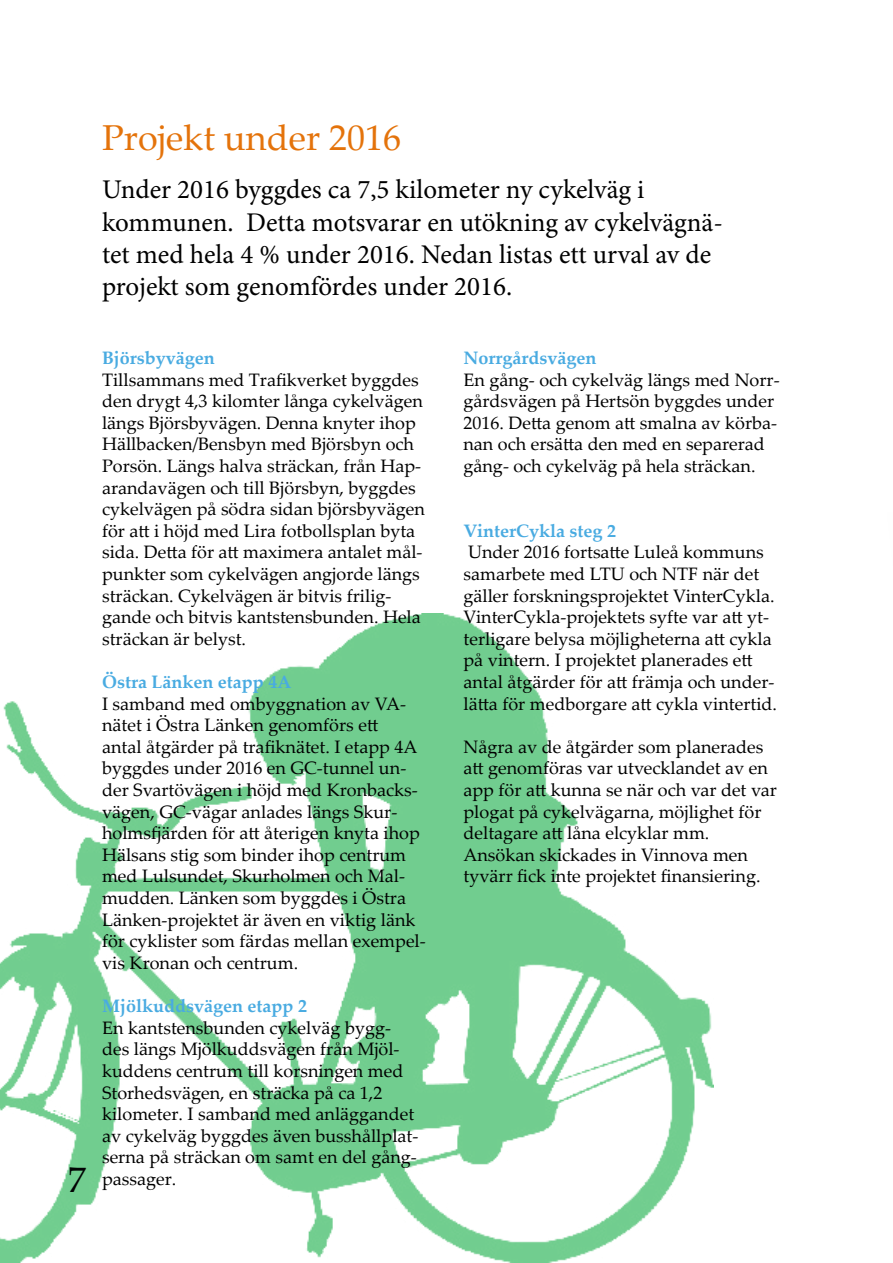
<style>
.page{position:relative;width:893px;height:1263px;background:#fff}
.page>*{position:absolute;margin:0;border:0;box-sizing:border-box;transform-origin:0 0}
.t1{font:36px "Palatino Linotype";color:#e4730b}
.t2{font:36px "Palatino Linotype";color:#020304}
.t3{font:27px/32.4px "Minion Pro";color:#000}
.t4{font:18px/21.6px "Palatino Linotype";color:#000}
.t5{font:700 18px "Palatino Linotype";color:#49abe1}
</style>
<div class="page">
<img style="left:0;top:613px;width:714px;height:650px">
<h1 class="t1" style="left:102px;top:112px;width:301px">Projekt under 2016</h1>
<h2 class="t3" style="left:102px;top:174px;width:622px">Under 2016 byggdes ca 7,5 kilometer ny cykelväg i kommunen. Detta motsvarar en utökning av cykelvägnä&shy;tet med hela 4 % under 2016. Nedan listas ett urval av de projekt som genomfördes under 2016.</h2>
<h1 class="t2" style="left:68px;top:1154px;width:19px">7</h1>
<p class="t5" style="left:102px;top:345px;width:114px">Björsbyvägen</p>
<p class="t4" style="left:102px;top:368px;width:324px">Tillsammans med Trafikverket byggdes den drygt 4,3 kilomter långa cykelvägen längs Björsbyvägen. Denna knyter ihop Hällbacken/Bensbyn med Björsbyn och Porsön. Längs halva sträckan, från Hap&shy;arandavägen och till Björsbyn, byggdes cykelvägen på södra sidan björsbyvägen för att i höjd med Lira fotbollsplan byta sida. Detta för att maximera antalet mål&shy;punkter som cykelvägen angjorde längs sträckan. Cykelvägen är bitvis frilig&shy;gande och bitvis kantstensbunden. Hela sträckan är belyst.</p>
<p class="t5" style="left:102px;top:669px;width:191px">Östra Länken etapp 4A</p>
<p class="t4" style="left:102px;top:692px;width:325px">I samband med ombyggnation av VA&shy;nätet i Östra Länken genomförs ett<br>antal åtgärder på trafiknätet. I etapp 4A byggdes under 2016 en GC-tunnel un&shy;der Svartövägen i höjd med Kronbacks&shy;vägen, GC-vägar anlades längs Skur&shy;holmsfjärden för att återigen knyta ihop Hälsans stig som binder ihop centrum med Lulsundet, Skurholmen och Mal&shy;mudden. Länken som byggdes i Östra Länken-projektet är även en viktig länk för cyklister som färdas mellan exempel&shy;vis Kronan och centrum.</p>
<p class="t5" style="left:102px;top:993px;width:206px">Mjölkuddsvägen etapp 2</p>
<p class="t4" style="left:102px;top:1016px;width:318px">En kantstensbunden cykelväg bygg&shy;des längs Mjölkuddsvägen från Mjöl&shy;kuddens centrum till korsningen med Storhedsvägen, en sträcka på ca 1,2 kilometer. I samband med anläggandet av cykelväg byggdes även busshållplat&shy;serna på sträckan om samt en del gång&shy;passager.</p>
<p class="t5" style="left:463px;top:345px;width:135px">Norrgårdsvägen</p>
<p class="t4" style="left:463px;top:368px;width:318px">En gång- och cykelväg längs med Norr&shy;gårdsvägen på Hertsön byggdes under 2016. Detta genom att smalna av körba&shy;nan och ersätta den med en separerad gång- och cykelväg på hela sträckan.</p>
<p class="t5" style="left:463px;top:518px;width:154px">VinterCykla steg 2</p>
<p class="t4" style="left:463px;top:541px;width:315px">Under 2016 fortsatte Luleå kommuns samarbete med LTU och NTF när det gäller forskningsprojektet VinterCykla.<br>VinterCykla-projektets syfte var att yt&shy;terligare belysa möjligheterna att cykla på vintern. I projektet planerades ett antal åtgärder för att främja och under&shy;lätta för medborgare att cykla vintertid.</p>
<p class="t4" style="left:463px;top:735px;width:315px">Några av de åtgärder som planerades att genomföras var utvecklandet av en app för att kunna se när och var det var plogat på cykelvägarna, möjlighet för deltagare att låna elcyklar mm.<br>Ansökan skickades in Vinnova men tyvärr fick inte projektet finansiering.</p>
</div>
